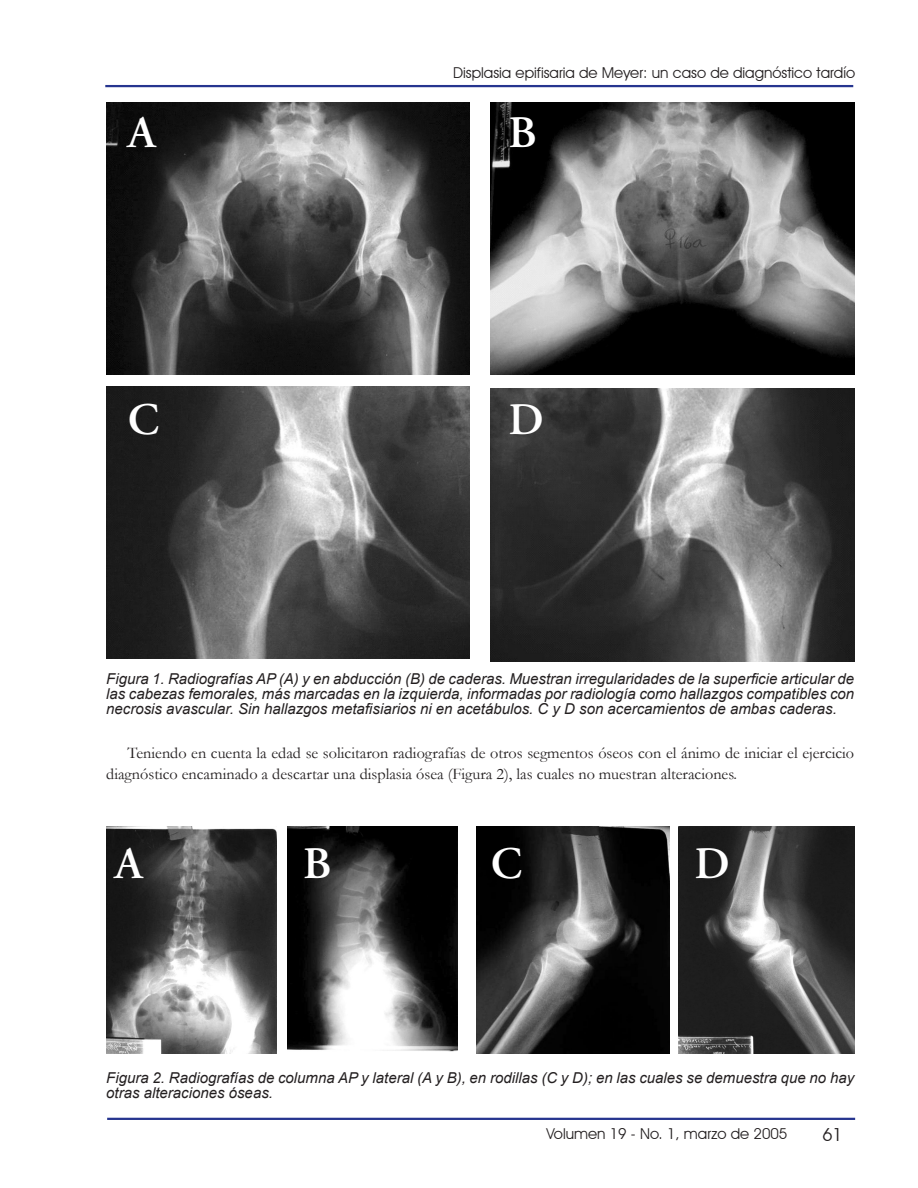
<style>
.page{position:relative;width:918px;height:1188px;background:#fff}
.page>*{position:absolute;margin:0;border:0;box-sizing:border-box;transform-origin:0 0}
.TITULO_ARTICULO{font:600 45px "Adobe Garamond";color:#fff}
.t1{font:18px "Avant Garde IT Cby BT";color:#231f20}
.TEXTO_CORRIDO{font:16.2px/21px "Garamond";color:#231f20}
.PIEDEFOTO{font:italic 15px/15px "Arial";color:#231f20;text-align:justify}
.t2{font:15px "Avant Garde IT Cby BT";color:#231f20}
</style>
<div class="page">
<hr style="left:107px;top:1118px;width:748px;height:2px;background:#26358f">
<hr style="left:105px;top:85px;width:748px;height:2px;background:#26358f">
<img style="left:106px;top:102px;width:364px;height:273px">
<img style="left:106px;top:386px;width:364px;height:273px">
<img style="left:491px;top:102px;width:363px;height:273px">
<img style="left:491px;top:389px;width:363px;height:272px">
<img style="left:106px;top:827px;width:170px;height:227px">
<img style="left:288px;top:827px;width:170px;height:225px">
<img style="left:477px;top:827px;width:193px;height:227px">
<img style="left:679px;top:827px;width:175px;height:227px">
<p class="t2" style="left:453px;top:64px;width:403px">Displasia epifisaria de Meyer: un caso de diagnóstico tardío</p>
<p class="TITULO_ARTICULO" style="left:128px;top:108px;width:30px">A</p>
<p class="TITULO_ARTICULO" style="left:509px;top:108px;width:30px">B</p>
<p class="TITULO_ARTICULO" style="left:128px;top:395px;width:33px">C</p>
<p class="TITULO_ARTICULO" style="left:509px;top:395px;width:37px">D</p>
<p class="PIEDEFOTO" style="left:106px;top:672px;width:749px">Figura 1. Radiografías AP (A) y en abducción (B) de caderas. Muestran irregularidades de la superficie articular de las cabezas femorales, más marcadas en la izquierda, informadas por radiología como hallazgos compatibles con necrosis avascular. Sin hallazgos metafisiarios ni en acetábulos. C y D son acercamientos de ambas caderas.</p>
<p class="TEXTO_CORRIDO" style="left:106px;top:742px;width:749px;text-indent:21px">Teniendo en cuenta la edad se solicitaron radiografías de otros segmentos óseos con el ánimo de iniciar el ejercicio diagnóstico encaminado a descartar una displasia ósea (Figura 2), las cuales no muestran alteraciones.</p>
<p class="TITULO_ARTICULO" style="left:115px;top:839px;width:30px">A</p>
<p class="TITULO_ARTICULO" style="left:303px;top:839px;width:30px">B</p>
<p class="TITULO_ARTICULO" style="left:491px;top:839px;width:33px">C</p>
<p class="TITULO_ARTICULO" style="left:694px;top:839px;width:37px">D</p>
<p class="PIEDEFOTO" style="left:106px;top:1071px;width:750px">Figura 2. Radiografías de columna AP y lateral (A y B), en rodillas (C y D); en las cuales se demuestra que no hay otras alteraciones óseas.</p>
<p class="t2" style="left:546px;top:1125px;width:243px">Volumen 19 - No. 1, marzo de 2005</p>
<p class="t1" style="left:822px;top:1124px;width:22px">61</p>
</div>
